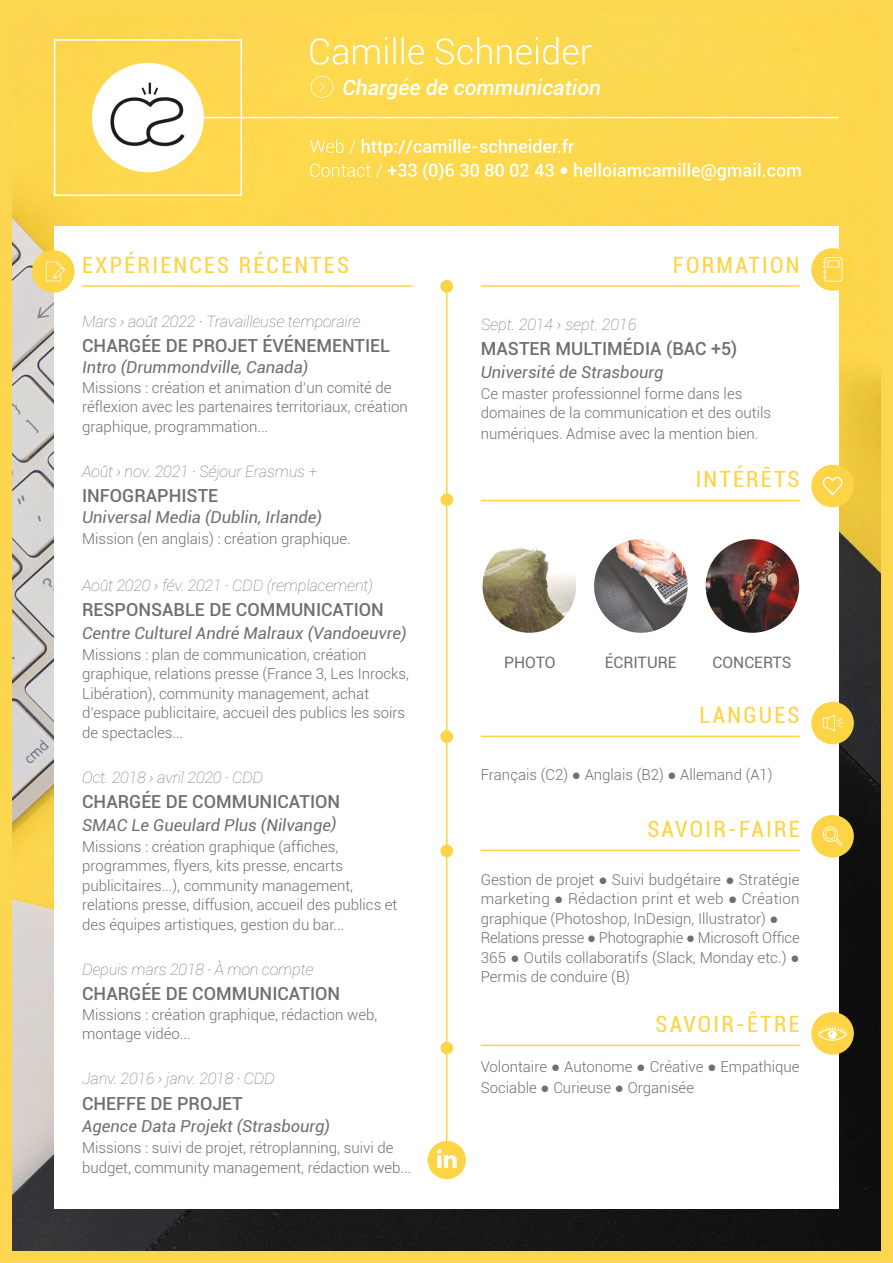
<style>
.page{position:relative;width:893px;height:1263px;background:#fff}
.page>*{position:absolute;margin:0;border:0;box-sizing:border-box;transform-origin:0 0}
.t1{font:condensed 22.5px "Roboto";letter-spacing:.1em;color:#fdd446}
.t2{font:italic 500 21px "Roboto";color:#fff}
.t3{font:500 18px "Roboto";color:#706f6f}
.t4{font:italic 16.5px "Roboto";color:#706f6f}
.t5{font:italic 100 15.75px "Roboto";letter-spacing:-.01em;color:#706f6f}
.t6{font:15.75px "Roboto";color:#706f6f}
.t7{font:300 15px/19.5px "Roboto";color:#706f6f}
.s1{font-family:"Times New Roman";font-weight:400}
</style>
<div class="page">
<img style="left:13px;top:13px;width:867px;height:1237px">
<div style="left:0;top:0;width:893px;height:1263px;border:12px solid #fdd446"></div>
<div style="left:54px;top:226px;width:785px;height:983px;background:#fff"></div>
<div style="left:32px;top:250px;width:42px;height:43px;background:#fdd446;border-radius:50%"></div>
<svg style="left:46px;top:262px;width:19px;height:19px"></svg>
<div style="left:811px;top:248px;width:43px;height:43px;background:#fdd446;border-radius:50%"></div>
<svg style="left:823px;top:257px;width:19px;height:25px"></svg>
<div style="left:811px;top:465px;width:43px;height:42px;background:#fdd446;border-radius:50%"></div>
<svg style="left:823px;top:477px;width:19px;height:18px"></svg>
<div style="left:811px;top:702px;width:43px;height:42px;background:#fdd446;border-radius:50%"></div>
<svg style="left:823px;top:715px;width:19px;height:16px"></svg>
<div style="left:811px;top:815px;width:43px;height:42px;background:#fdd446;border-radius:50%"></div>
<svg style="left:823px;top:826px;width:19px;height:20px"></svg>
<svg style="left:311px;top:76px;width:22px;height:22px"></svg>
<div style="left:428px;top:1141px;width:38px;height:38px;background:#fdd446;border-radius:50%"></div>
<svg style="left:437px;top:1149px;width:20px;height:19px"></svg>
<div style="left:811px;top:1012px;width:43px;height:42px;background:#fdd446;border-radius:50%"></div>
<svg style="left:818px;top:1026px;width:29px;height:15px"></svg>
<div style="left:54px;top:39px;width:188px;height:157px;border:2px solid #fff"></div>
<hr style="left:446px;top:286px;width:1px;height:862px;background:#fdd446">
<div style="left:440px;top:280px;width:13px;height:13px;background:#fdd446;border-radius:50%"></div>
<div style="left:440px;top:493px;width:13px;height:13px;background:#fdd446;border-radius:50%"></div>
<div style="left:440px;top:730px;width:13px;height:13px;background:#fdd446;border-radius:50%"></div>
<div style="left:440px;top:844px;width:13px;height:13px;background:#fdd446;border-radius:50%"></div>
<div style="left:440px;top:1042px;width:13px;height:12px;background:#fdd446;border-radius:50%"></div>
<hr style="left:102px;top:117px;width:737px;height:1px;background:#fff">
<div style="left:93px;top:64px;width:110px;height:108px;background:#fff;border-radius:50%"></div>
<img style="left:100px;top:69px;width:96px;height:86px">
<div style="left:92px;top:63px;width:112px;height:109px;border:2px solid #fff;border-radius:50%"></div>
<hr style="left:82px;top:285px;width:330px;height:2px;background:#fdd446">
<hr style="left:481px;top:285px;width:319px;height:2px;background:#fdd446">
<hr style="left:481px;top:500px;width:319px;height:1px;background:#fdd446">
<hr style="left:481px;top:736px;width:319px;height:1px;background:#fdd446">
<hr style="left:481px;top:850px;width:319px;height:1px;background:#fdd446">
<hr style="left:481px;top:1045px;width:319px;height:1px;background:#fdd446">
<img style="left:482px;top:538px;width:95px;height:95px;border-radius:48px">
<div style="left:481px;top:538px;width:97px;height:96px;border:2px solid #fff;border-radius:50%"></div>
<img style="left:593px;top:538px;width:95px;height:95px;border-radius:48px">
<div style="left:593px;top:538px;width:96px;height:96px;border:2px solid #fff;border-radius:50%"></div>
<img style="left:705px;top:538px;width:95px;height:95px;border-radius:48px">
<div style="left:704px;top:538px;width:97px;height:96px;border:2px solid #fff;border-radius:50%"></div>
<svg style="left:310px;top:37px;width:281px;height:28px;background:#fce070"></svg>
<svg style="left:310px;top:139px;width:264px;height:17px;background:#fde178"></svg>
<svg style="left:310px;top:162px;width:491px;height:19px;background:#fde075"></svg>
<h2 class="t2" style="left:343px;top:72px;width:260px">Chargée de communication</h2>
<h1 class="t1" style="left:82px;top:249px;width:268px">EXPÉRIENCES RÉCENTES</h1>
<h1 class="t1" style="left:673px;top:249px;width:128px">FORMATION</h1>
<p class="t5" style="left:82px;top:310px;width:280px">Mars › août 2022 · Travailleuse temporaire</p>
<p class="t3" style="left:82px;top:333px;width:310px">CHARGÉE DE PROJET ÉVÉNEMENTIEL</p>
<p class="t4" style="left:82px;top:356px;width:228px">Intro (Drummondville, Canada)</p>
<p class="t7" style="left:82px;top:377px;width:327px">Missions : création et animation d’un comité de réflexion avec les partenaires territoriaux, création graphique, programmation...</p>
<p class="t5" style="left:82px;top:460px;width:237px">Août › nov. 2021 · Séjour Erasmus +</p>
<p class="t3" style="left:82px;top:483px;width:138px">INFOGRAPHISTE</p>
<p class="t4" style="left:82px;top:506px;width:241px">Universal Media (Dublin, Irlande)</p>
<p class="t7" style="left:82px;top:528px;width:270px">Mission (en anglais) : création graphique.</p>
<p class="t5" style="left:82px;top:574px;width:292px">Août 2020 › fév. 2021 · CDD (remplacement)</p>
<p class="t3" style="left:82px;top:597px;width:303px">RESPONSABLE DE COMMUNICATION</p>
<p class="t4" style="left:82px;top:621px;width:326px">Centre Culturel André Malraux (Vandoeuvre)</p>
<p class="t7" style="left:82px;top:644px;width:329px">Missions : plan de communication, création graphique, relations presse (France 3, Les Inrocks, Libération), community management, achat d’espace publicitaire, accueil des publics les soirs de spectacles...</p>
<p class="t5" style="left:82px;top:766px;width:182px">Oct. 2018 › avril 2020 · CDD</p>
<p class="t3" style="left:82px;top:789px;width:260px">CHARGÉE DE COMMUNICATION</p>
<p class="t4" style="left:82px;top:813px;width:256px">SMAC Le Gueulard Plus (Nilvange)</p>
<p class="t7" style="left:82px;top:836px;width:317px">Missions : création graphique (affiches, programmes, flyers, kits presse, encarts publicitaires...), community management, relations presse, diffusion, accueil des publics et des équipes artistiques, gestion du bar...</p>
<p class="t5" style="left:82px;top:958px;width:233px">Depuis mars 2018 · À mon compte</p>
<p class="t3" style="left:82px;top:981px;width:260px">CHARGÉE DE COMMUNICATION</p>
<p class="t7" style="left:82px;top:1004px;width:297px">Missions : création graphique, rédaction web, montage vidéo...</p>
<p class="t5" style="left:82px;top:1067px;width:194px">Janv. 2016 › janv. 2018 · CDD</p>
<p class="t3" style="left:82px;top:1090px;width:162px">CHEFFE DE PROJET</p>
<p class="t4" style="left:82px;top:1115px;width:249px">Agence Data Projekt (Strasbourg)</p>
<p class="t7" style="left:82px;top:1137px;width:331px">Missions : suivi de projet, rétroplanning, suivi de budget, community management, rédaction web...</p>
<p class="t5" style="left:481px;top:313px;width:157px">Sept. 2014 › sept. 2016</p>
<p class="t3" style="left:481px;top:336px;width:258px">MASTER MULTIMÉDIA (BAC +5)</p>
<p class="t4" style="left:481px;top:360px;width:184px">Université de Strasbourg</p>
<p class="t7" style="left:481px;top:383px;width:292px">Ce master professionnel forme dans les domaines de la communication et des outils</p>
<p class="t7" style="left:481px;top:423px;width:279px">numériques. Admise avec la mention bien.</p>
<h1 class="t1" style="left:696px;top:463px;width:105px">INTÉRÊTS</h1>
<p class="t6" style="left:504px;top:651px;width:53px">PHOTO</p>
<p class="t6" style="left:605px;top:651px;width:73px">ÉCRITURE</p>
<p class="t6" style="left:712px;top:651px;width:80px">CONCERTS</p>
<h1 class="t1" style="left:699px;top:699px;width:102px">LANGUES</h1>
<p class="t7" style="left:481px;top:764px;width:293px">Français (C2) <span class="s1">●</span> Anglais (B2) <span class="s1">●</span> Allemand (A1)</p>
<h1 class="t1" style="left:647px;top:813px;width:154px">SAVOIR-FAIRE</h1>
<p class="t7" style="left:481px;top:869px;width:320px">Gestion de projet <span class="s1">●</span> Suivi budgétaire <span class="s1">●</span> Stratégie marketing <span class="s1">●</span> Rédaction print et web <span class="s1">●</span> Création graphique (Photoshop, InDesign, Illustrator) <span class="s1">● </span>Relations presse <span class="s1">●</span> Photographie <span class="s1">●</span> Microsoft Office 365 <span class="s1">●</span> Outils collaboratifs (Slack, Monday etc.) <span class="s1">● </span>Permis de conduire (B)</p>
<h1 class="t1" style="left:655px;top:1008px;width:146px">SAVOIR-ÊTRE</h1>
<p class="t7" style="left:481px;top:1056px;width:320px;line-height:21px">Volontaire <span class="s1">●</span> Autonome <span class="s1">●</span> Créative <span class="s1">●</span> Empathique<br>Sociable <span class="s1">●</span> Curieuse <span class="s1">●</span> Organisée</p>
</div>
